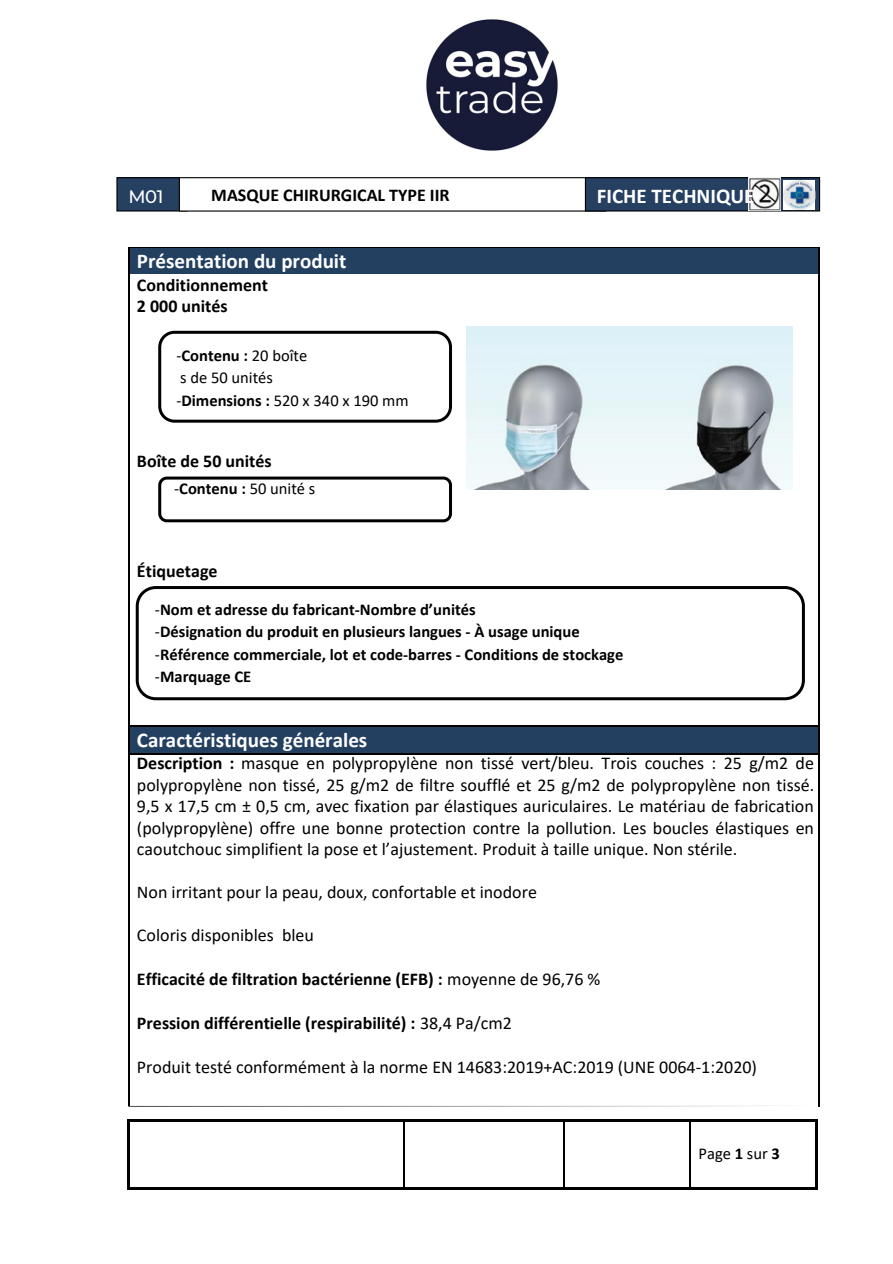
<style>
.page{position:relative;width:893px;height:1264px;background:#fff}
.page>*{position:absolute;margin:0;border:0;box-sizing:border-box;transform-origin:0 0}
.t1{font:700 21px "Calibri";color:#fff}
.t2{font:18px/21.3px "Calibri";color:#000;text-align:justify}
.t3{font:700 18px/21.3px "Calibri";color:#000}
.t4{font:500 18px "Montserrat";color:#fff}
.t5{font:700 16.5px/22.5px "Calibri";color:#000}
.t6{font:16.5px "Calibri";color:#000}
.s1{font-weight:700}
.s2{font-weight:400}
</style>
<div class="page">
<div style="left:117px;top:178px;width:70px;height:33px;background:#254061"></div>
<div style="left:116px;top:177px;width:71px;height:34px;border:1px solid #000"></div>
<div style="left:179px;top:178px;width:427px;height:33px;background:#fff"></div>
<div style="left:179px;top:177px;width:427px;height:35px;border:1px solid #000"></div>
<div style="left:585px;top:178px;width:234px;height:33px;background:#254061"></div>
<div style="left:585px;top:177px;width:235px;height:34px;border:1px solid #000"></div>
<hr style="left:130px;top:1119px;width:273px;height:2px;background:#000">
<hr style="left:405px;top:1119px;width:158px;height:2px;background:#000">
<hr style="left:565px;top:1119px;width:124px;height:2px;background:#000">
<hr style="left:691px;top:1119px;width:124px;height:2px;background:#000">
<hr style="left:128px;top:1121px;width:2px;height:66px;background:#000">
<hr style="left:130px;top:1187px;width:273px;height:2px;background:#000">
<hr style="left:403px;top:1121px;width:1px;height:66px;background:#000">
<hr style="left:405px;top:1187px;width:158px;height:2px;background:#000">
<hr style="left:563px;top:1121px;width:2px;height:66px;background:#000">
<hr style="left:565px;top:1187px;width:124px;height:2px;background:#000">
<hr style="left:689px;top:1121px;width:2px;height:66px;background:#000">
<hr style="left:691px;top:1187px;width:124px;height:2px;background:#000">
<hr style="left:815px;top:1121px;width:2px;height:66px;background:#000">
<img style="left:783px;top:180px;width:32px;height:30px">
<img style="left:748px;top:178px;width:32px;height:32px">
<div style="left:130px;top:248px;width:688px;height:26px;background:#244061"></div>
<hr style="left:130px;top:247px;width:688px;height:1px;background:#000">
<hr style="left:128px;top:248px;width:2px;height:26px;background:#000">
<svg style="left:818px;top:247px;width:1px;height:27px"></svg>
<hr style="left:128px;top:274px;width:2px;height:451px;background:#000">
<hr style="left:818px;top:274px;width:1px;height:451px;background:#000">
<div style="left:130px;top:727px;width:688px;height:26px;background:#244061"></div>
<hr style="left:130px;top:725px;width:170px;height:2px;background:#000">
<hr style="left:301px;top:725px;width:517px;height:2px;background:#000">
<hr style="left:128px;top:727px;width:2px;height:26px;background:#000">
<hr style="left:130px;top:753px;width:688px;height:1px;background:#000">
<svg style="left:818px;top:725px;width:1px;height:29px"></svg>
<hr style="left:128px;top:754px;width:2px;height:351px;background:#000">
<hr style="left:818px;top:754px;width:1px;height:351px;background:#000">
<svg style="left:128px;top:1105px;width:691px;height:1px"></svg>
<div style="left:158px;top:331px;width:294px;height:91px;border:3px solid #000;border-radius:15px"></div>
<div style="left:158px;top:476px;width:294px;height:46px;border:3px solid #000;border-radius:7px"></div>
<div style="left:136px;top:586px;width:668px;height:114px;border:3px solid #000;border-radius:19px"></div>
<img style="left:466px;top:326px;width:326px;height:163px">
<img style="left:426px;top:19px;width:132px;height:132px">
<p class="t4" style="left:128px;top:185px;width:37px">M01</p>
<p class="t3" style="left:211px;top:186px;width:240px">MASQUE CHIRURGICAL TYPE IIR</p>
<p class="t1" style="left:137px;top:252px;width:211px">Présentation du produit</p>
<p class="t3" style="left:137px;top:275px;width:133px">Conditionnement<br>2 000 unités</p>
<p class="t6" style="left:176px;top:348px;width:132px">-<span class="s1">Contenu :</span> 20 boîte</p>
<p class="t6" style="left:180px;top:371px;width:94px">s de 50 unités</p>
<p class="t6" style="left:176px;top:393px;width:234px">-<span class="s1">Dimensions :</span> 520 x 340 x 190 mm</p>
<p class="t3" style="left:137px;top:452px;width:136px">Boîte de 50 unités</p>
<p class="t6" style="left:174px;top:482px;width:143px">-<span class="s1">Contenu :</span> 50 unité s</p>
<p class="t3" style="left:137px;top:561px;width:82px">Étiquetage</p>
<p class="t1" style="left:596px;top:187px;width:159px">FICHE TECHNIQUE</p>
<p class="t5" style="left:155px;top:599px;width:470px"><span class="s2">-</span>Nom et adresse du fabricant-Nombre d’unités<br><span class="s2">-</span>Désignation du produit en plusieurs langues - À usage unique <span class="s2">-</span>Référence commerciale, lot et code-barres - Conditions de stockage <span class="s2">-</span>Marquage CE</p>
<p class="t1" style="left:137px;top:731px;width:232px">Caractéristiques générales</p>
<p class="t2" style="left:137px;top:754px;width:678px"><span class="s1">Description :</span> masque en polypropylène non tissé vert/bleu. Trois couches : 25 g/m2 de polypropylène non tissé, 25 g/m2 de filtre soufflé et 25 g/m2 de polypropylène non tissé.<br>9,5 x 17,5 cm ± 0,5 cm, avec fixation par élastiques auriculaires. Le matériau de fabrication (polypropylène) offre une bonne protection contre la pollution. Les boucles élastiques en caoutchouc simplifient la pose et l’ajustement. Produit à taille unique. Non stérile.</p>
<p class="t2" style="left:137px;top:882px;width:401px">Non irritant pour la peau, doux, confortable et inodore</p>
<p class="t2" style="left:137px;top:926px;width:178px">Coloris disponibles bleu</p>
<p class="t3" style="left:137px;top:970px;width:465px">Efficacité de filtration bactérienne (EFB) : <span class="s2">moyenne de 96,76 %</span></p>
<p class="t3" style="left:137px;top:1014px;width:376px">Pression différentielle (respirabilité) : <span class="s2">38,4 Pa/cm2</span></p>
<p class="t2" style="left:137px;top:1057px;width:621px">Produit testé conformément à la norme EN 14683:2019+AC:2019 (UNE 0064-1:2020)</p>
<p class="t6" style="left:698px;top:1146px;width:83px">Page <span class="s1">1</span> sur <span class="s1">3</span></p>
</div>
